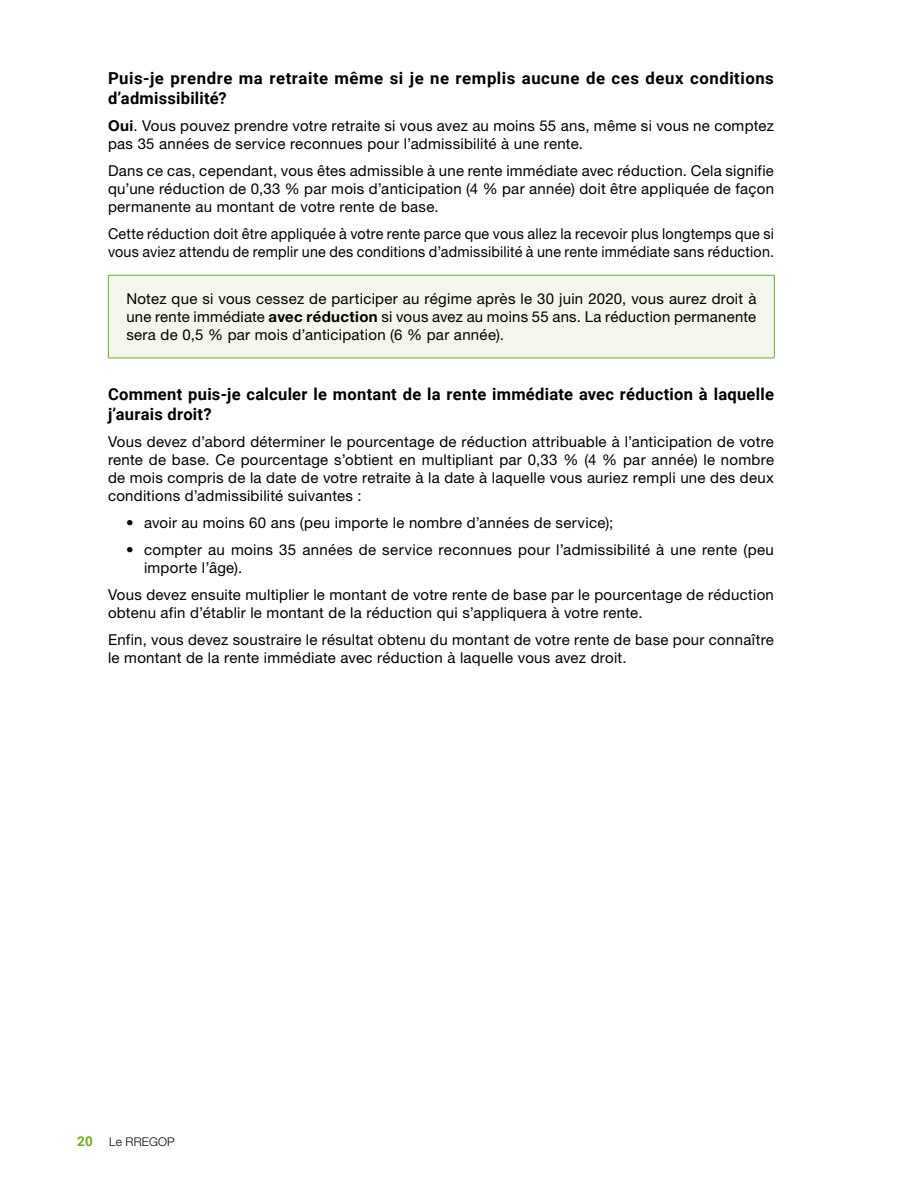
<style>
.page{position:relative;width:918px;height:1188px;background:#fff}
.page>*{position:absolute;margin:0;border:0;box-sizing:border-box;transform-origin:0 0}
.Questions__H3{font:700 16.5px/19.5px "Roboto";letter-spacing:.02em;color:#000}
.Texte{font:15px/18px "Helvetica Neue LT Pro";letter-spacing:.02em;color:#000}
.Texte-2{font:15px/18px "Helvetica Neue LT Pro";letter-spacing:.02em;color:#000;scale:.96 1}
.t1{font:300 12px "Helvetica Neue LT Pro";letter-spacing:.015em;color:#000}
.s1{font-weight:700}
.s2{font-family:"Roboto";font-weight:700;font-size:13.5px;color:#6eab27}
</style>
<div class="page">
<div style="left:108px;top:275px;width:666px;height:83px;background:#f2f6eb"></div>
<hr style="left:108px;top:275px;width:667px;height:1px;background:#6eab27">
<hr style="left:108px;top:276px;width:1px;height:82px;background:#6eab27">
<hr style="left:774px;top:276px;width:1px;height:82px;background:#6eab27">
<hr style="left:108px;top:358px;width:667px;height:1px;background:#6eab27">
<h3 class="Questions__H3" style="left:108px;top:68px;width:667px">Puis-je prendre ma retraite même si je ne remplis aucune de ces deux conditions d’admissibilité?</h3>
<p class="Texte" style="left:108px;top:116px;width:668px"><span class="s1">Oui</span>. Vous pouvez prendre votre retraite si vous avez au moins 55 ans, même si vous ne comptez pas 35 années de service reconnues pour l’admissibilité à une rente.</p>
<p class="Texte" style="left:108px;top:161px;width:668px;text-align:justify">Dans ce cas, cependant, vous êtes admissible à une rente immédiate avec réduction. Cela signifie qu’une réduction de 0,33 % par mois d’anticipation (4 % par année) doit être appliquée de façon permanente au montant de votre rente de base.</p>
<p class="Texte-2" style="left:108px;top:224px;width:695px">Cette réduction doit être appliquée à votre rente parce que vous allez la recevoir plus longtemps que si vous aviez attendu de remplir une des conditions d’admissibilité à une rente immédiate sans réduction.</p>
<p class="Texte" style="left:126px;top:289px;width:632px;text-align:justify">Notez que si vous cessez de participer au régime après le 30 juin 2020, vous aurez droit à une rente immédiate <span class="s1">avec réduction</span> si vous avez au moins 55 ans. La réduction permanente sera de 0,5 % par mois d’anticipation (6 % par année).</p>
<h3 class="Questions__H3" style="left:108px;top:384px;width:668px">Comment puis-je calculer le montant de la rente immédiate avec réduction à laquelle j’aurais droit?</h3>
<p class="Texte" style="left:108px;top:432px;width:668px;text-align:justify">Vous devez d’abord déterminer le pourcentage de réduction attribuable à l’anticipation de votre rente de base. Ce pourcentage s’obtient en multipliant par 0,33 % (4 % par année) le nombre de mois compris de la date de votre retraite à la date à laquelle vous auriez rempli une des deux conditions d’admissibilité suivantes :</p>
<p class="Texte" style="left:126px;top:513px;width:489px">• avoir au moins 60 ans (peu importe le nombre d’années de service);</p>
<p class="Texte" style="left:144px;top:540px;width:631px;text-indent:-18px">• compter au moins 35 années de service reconnues pour l’admissibilité à une rente (peu importe l’âge).</p>
<p class="Texte" style="left:108px;top:585px;width:667px">Vous devez ensuite multiplier le montant de votre rente de base par le pourcentage de réduction obtenu afin d’établir le montant de la réduction qui s’appliquera à votre rente.</p>
<p class="Texte" style="left:108px;top:630px;width:667px">Enfin, vous devez soustraire le résultat obtenu du montant de votre rente de base pour connaître le montant de la rente immédiate avec réduction à laquelle vous avez droit.</p>
<p class="t1" style="left:77px;top:1135px;width:99px"><span class="s2">20</span> Le RREGOP</p>
</div>
